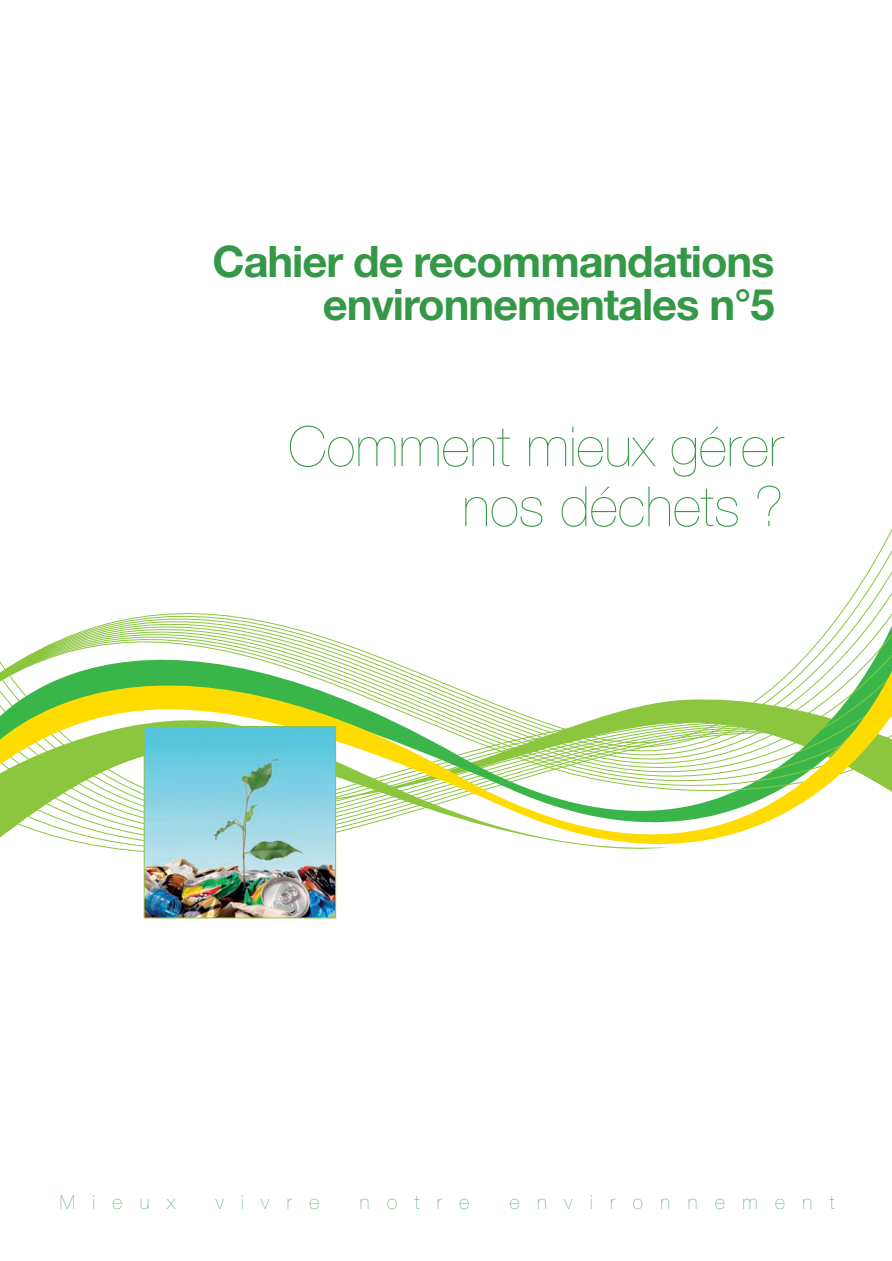
<style>
.page{position:relative;width:892px;height:1261px;background:#fff}
.page>*{position:absolute;margin:0;border:0;box-sizing:border-box;transform-origin:0 0}
.t1{font:200 55.5px/60px "Helvetica Neue LT Std";color:#359847;text-align:right}
.t2{font:700 43.5px/43.5px "Helvetica Neue LT Std";letter-spacing:-.025em;color:#359847;text-align:right}
.t3{font:200 19.5px "Helvetica Neue LT Std";letter-spacing:.9em;color:#359847}
</style>
<div class="page">
<svg style="left:0;top:583px;width:891px;height:336px"></svg>
<img style="left:146px;top:728px;width:188px;height:188px">
<div style="left:144px;top:726px;width:192px;height:192px;border:1px solid #8bc63e"></div>
<p class="t2" style="left:212px;top:238px;width:563px">Cahier de recommandations environnementales n°5</p>
<p class="t1" style="left:288px;top:416px;width:496px">Comment mieux gérer nos déchets ?</p>
<p class="t3" style="left:60px;top:1191px;width:117px">Mieux</p>
<p class="t3" style="left:216px;top:1191px;width:105px">vivre</p>
<p class="t3" style="left:359px;top:1191px;width:111px">notre</p>
<p class="t3" style="left:510px;top:1191px;width:326px">environnement</p>
</div>
